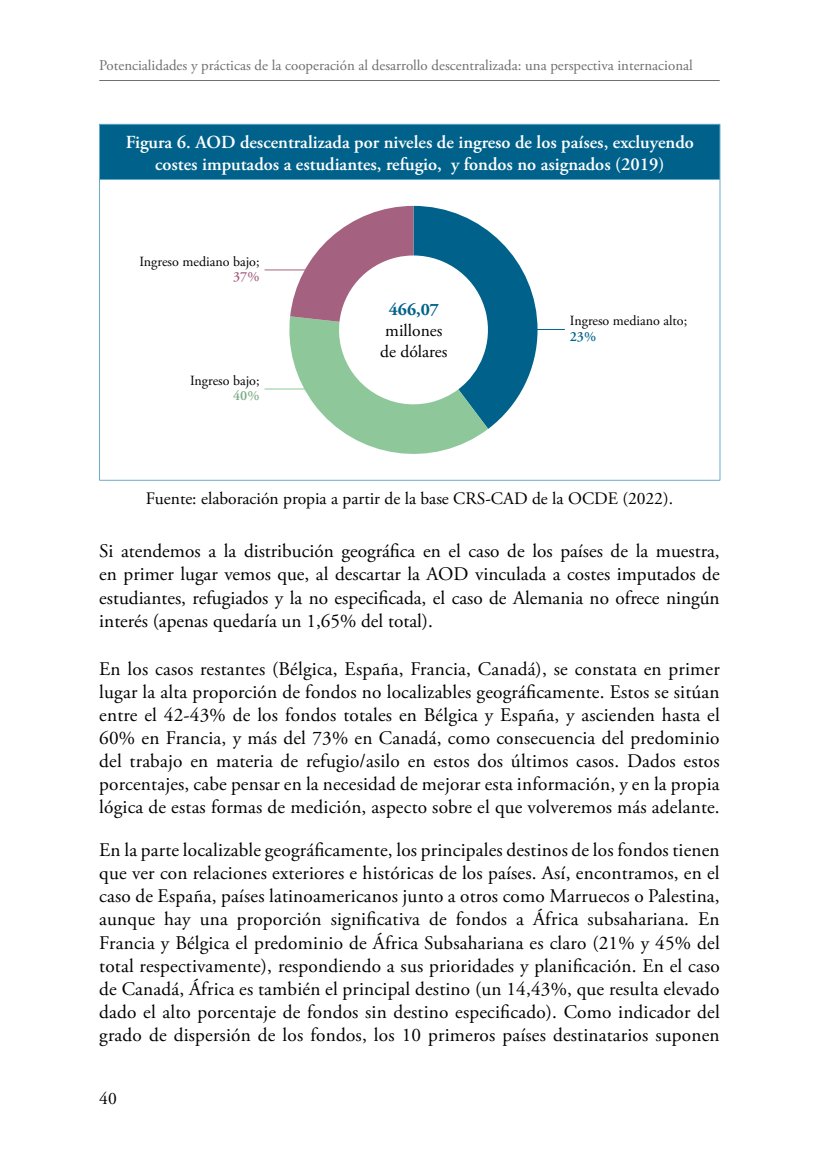
<style>
.page{position:relative;width:819px;height:1166px;background:#fff}
.page>*{position:absolute;margin:0;border:0;box-sizing:border-box;transform-origin:0 0}
.t1{font:19.25px/23.1px "Adobe Garamond Pro";letter-spacing:.01em;color:#000;text-align:justify}
.t2{font:600 18.38px/22.1px "Adobe Garamond Pro";color:#fff;text-align:center}
.t3{font:17.5px/21px "Adobe Garamond Pro";color:#000}
.t4{font:700 17.5px "Adobe Garamond Pro";color:#00628b}
.t5{font:14.88px "Adobe Garamond Pro";color:#706f6f}
.t6{font:14px "Adobe Garamond Pro";color:#000}
.t7{font:600 14px "Adobe Garamond Pro";color:#00628b}
.t8{font:600 14px "Adobe Garamond Pro";color:#7aab84}
.t9{font:600 14px "Adobe Garamond Pro";color:#a56280}
</style>
<div class="page">
<hr style="left:99px;top:80px;width:620px;height:1px;background:#706f6f">
<div style="left:99px;top:124px;width:621px;height:55px;background:#00628b"></div>
<hr style="left:99px;top:124px;width:621px;height:1px;background:#6caac7">
<hr style="left:99px;top:125px;width:1px;height:54px;background:#6caac7">
<hr style="left:719px;top:125px;width:1px;height:54px;background:#6caac7">
<hr style="left:99px;top:179px;width:621px;height:1px;background:#6caac7">
<hr style="left:99px;top:180px;width:1px;height:300px;background:#6caac7">
<hr style="left:719px;top:180px;width:1px;height:300px;background:#6caac7">
<hr style="left:99px;top:480px;width:621px;height:1px;background:#6caac7">
<svg style="left:287px;top:206px;width:250px;height:248px"></svg>
<hr style="left:527px;top:329px;width:38px;height:1px;background:#00628b">
<hr style="left:264px;top:388px;width:48px;height:1px;background:#8ec89a">
<hr style="left:264px;top:269px;width:48px;height:1px;background:#a56280">
<p class="t5" style="left:99px;top:57px;width:595px">Potencialidades y prácticas de la cooperación al desarrollo descentralizada: una perspectiva internacional</p>
<p class="t2" style="left:126px;top:131px;width:569px">Figura 6. AOD descentralizada por niveles de ingreso de los países, excluyendo costes imputados a estudiantes, refugio, y fondos no asignados (2019)</p>
<p class="t6" style="left:139px;top:253px;width:122px">Ingreso mediano bajo;</p>
<p class="t9" style="left:233px;top:269px;width:28px">37%</p>
<p class="t6" style="left:190px;top:372px;width:71px">Ingreso bajo;</p>
<p class="t8" style="left:233px;top:388px;width:28px">40%</p>
<p class="t4" style="left:389px;top:299px;width:52px">466,07</p>
<p class="t3" style="left:380px;top:321px;width:69px">millones de dólares</p>
<p class="t6" style="left:569px;top:312px;width:119px">Ingreso mediano alto;</p>
<p class="t7" style="left:569px;top:328px;width:28px">23%</p>
<p class="t3" style="left:146px;top:489px;width:528px">Fuente: elaboración propia a partir de la base CRS-CAD de la OCDE (2022).</p>
<p class="t1" style="left:99px;top:540px;width:622px">Si atendemos a la distribución geográfica en el caso de los países de la muestra, en primer lugar vemos que, al descartar la AOD vinculada a costes imputados de estudiantes, refugiados y la no especificada, el caso de Alemania no ofrece ningún interés (apenas quedaría un 1,65% del total).</p>
<p class="t1" style="left:99px;top:657px;width:622px">En los casos restantes (Bélgica, España, Francia, Canadá), se constata en primer lugar la alta proporción de fondos no localizables geográficamente. Estos se sitúan entre el 42-43% de los fondos totales en Bélgica y España, y ascienden hasta el 60% en Francia, y más del 73% en Canadá, como consecuencia del predominio del trabajo en materia de refugio/asilo en estos dos últimos casos. Dados estos porcentajes, cabe pensar en la necesidad de mejorar esta información, y en la propia lógica de estas formas de medición, aspecto sobre el que volveremos más adelante.</p>
<p class="t1" style="left:99px;top:839px;width:622px">En la parte localizable geográficamente, los principales destinos de los fondos tienen que ver con relaciones exteriores e históricas de los países. Así, encontramos, en el caso de España, países latinoamericanos junto a otros como Marruecos o Palestina, aunque hay una proporción significativa de fondos a África subsahariana. En Francia y Bélgica el predominio de África Subsahariana es claro (21% y 45% del total respectivamente), respondiendo a sus prioridades y planificación. En el caso de Canadá, África es también el principal destino (un 14,43%, que resulta elevado dado el alto porcentaje de fondos sin destino especificado). Como indicador del grado de dispersión de los fondos, los 10 primeros países destinatarios suponen</p>
<p class="t3" style="left:99px;top:1089px;width:19px">40</p>
</div>
